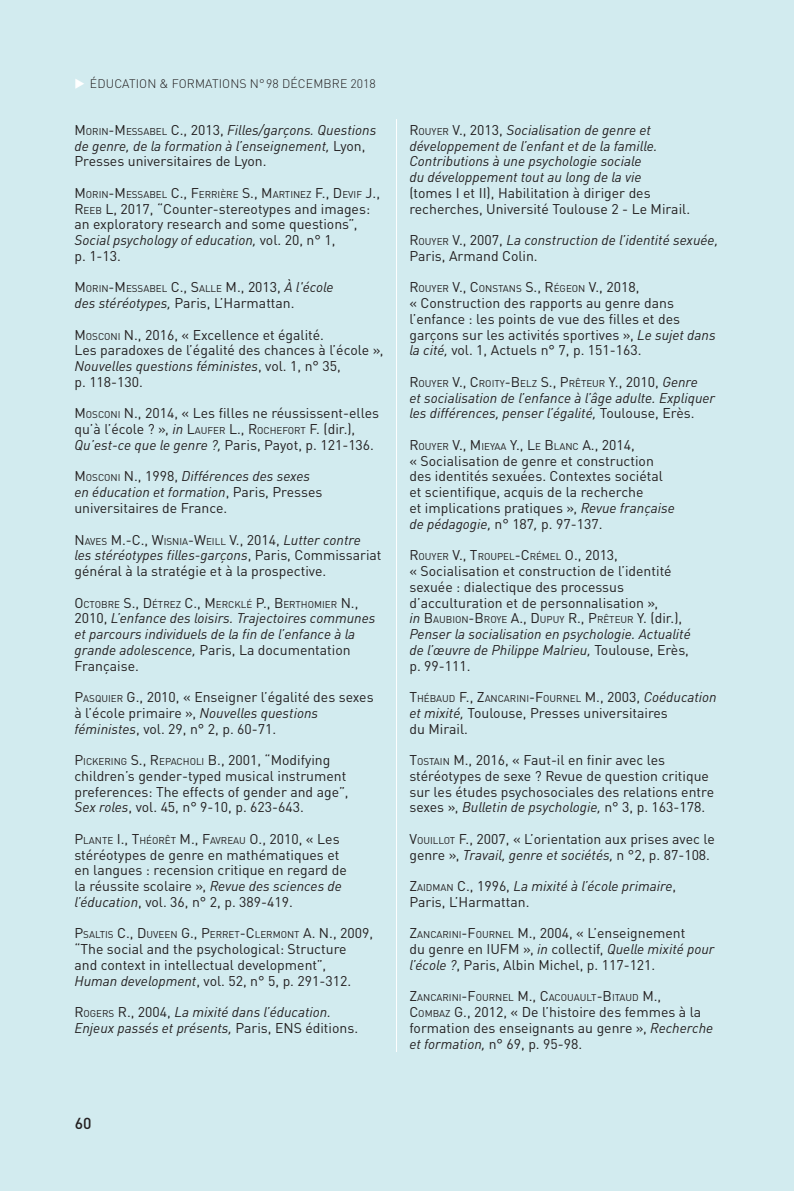
<style>
.page{position:relative;width:794px;height:1191px;background:#d2ebef}
.page>*{position:absolute;margin:0;border:0;box-sizing:border-box;transform-origin:0 0}
.t1{font:500 15.75px "DINOT";color:#231f20}
.t2{font:14px/15.8px "DINOT";color:#231f20}
.t3{font:italic 14px/15.8px "DINOT";color:#231f20}
.Titre_courant__gauch{font:300 12.25px "DINOT";letter-spacing:.01em;color:#231f20}
.t4{font:9.8px "DINOT";color:#231f20}
.s1{color:#fff}
.s2{font-style:normal}
.s3{font-style:normal;font-size:9.8px}
.s4{font-size:14px}
.s5{font-style:inherit}
.s6{font-size:9.8px}
.s7{font-style:italic}
.s8{font-style:italic;font-size:14px}
</style>
<div class="page">
<hr style="left:396px;top:119px;width:1px;height:933px;background:#fff">
<p class="Titre_courant__gauch" style="left:74px;top:76px;width:303px"><span class="s1">◆</span> ÉDUCATION &amp; FORMATIONS N°98 DÉCEMBRE 2018</p>
<p class="t3" style="left:74px;top:122px;width:303px"><span class="s2">M</span> <span class="s3">ORIN</span><span class="s2">-M</span> <span class="s3">ESSABEL</span> <span class="s2">C</span><span class="s2">., 2013,</span> Filles/garçons. Questions de genre, de la formation à l’enseignement, <span class="s2">Lyon,<br>Presses universitaires de Lyon.</span></p>
<p class="t4" style="left:74px;top:188px;width:307px"><span class="s4">M</span> ORIN<span class="s4">-M</span> ESSABEL <span class="s4">C., F</span>ERRIÈRE <span class="s4">S., M</span>ARTINEZ <span class="s4">F., D</span>EVIF <span class="s4">J.,</span></p>
<p class="t2" style="left:74px;top:200px;width:297px"><span class="s5">R</span> <span class="s6">EEB</span> <span class="s5">L</span>, 2017, “Counter-stereotypes and images: an exploratory research and some questions”, <span class="s7">Social psychology of education,</span> vol. 20, n° 1,<br>p. 1-13.</p>
<p class="t4" style="left:74px;top:283px;width:261px"><span class="s4">M</span> ORIN<span class="s4">-M</span> ESSABEL <span class="s4">C</span><span class="s4">.,</span> <span class="s4">S</span>ALLE <span class="s4">M., 2013,</span> <span class="s8">À l'école</span></p>
<p class="t2" style="left:74px;top:295px;width:222px"><span class="s7">des stéréotypes,</span> Paris, L’Harmattan.</p>
<p class="t2" style="left:74px;top:326px;width:310px"><span class="s5">M</span> <span class="s6">OSCONI</span> <span class="s5">N</span> ., 2016, « Excellence et égalité.<br>Les paradoxes de l’égalité des chances à l’école », <span class="s7">Nouvelles questions féministes</span>, vol. 1, n° 35,<br>p. 118-130.</p>
<p class="t2" style="left:74px;top:405px;width:306px"><span class="s5">M</span> <span class="s6">OSCONI</span> <span class="s5">N</span> ., 2014, « Les filles ne réussissent-elles qu’à l’école ? », <span class="s7">in</span> <span class="s5">L</span><span class="s6">AUFER</span> <span class="s5">L., R</span><span class="s6">OCH EFORT</span> <span class="s5">F</span>. (dir.),<br><span class="s7">Qu’est-ce que le genre ?,</span> Paris, Payot, p. 121-136.</p>
<p class="t2" style="left:74px;top:468px;width:249px"><span class="s5">M</span> <span class="s6">OSCONI</span> <span class="s5">N</span> ., 1998, <span class="s7">Différences des sexes en éducation et formation</span>, Paris, Presses universitaires de France.</p>
<p class="t4" style="left:74px;top:535px;width:288px"><span class="s4">N</span> AVES <span class="s4">M .-C., W</span>ISNIA<span class="s4">-W</span>EILL <span class="s4">V</span><span class="s4">., 2014,</span> <span class="s8">Lutter contre</span></p>
<p class="t2" style="left:74px;top:547px;width:309px"><span class="s7">les stéréotypes filles-garçons</span>, Paris, Commissariat général à la stratégie et à la prospective.</p>
<p class="t4" style="left:74px;top:598px;width:285px"><span class="s4">O</span>CTOBRE <span class="s4">S., D</span>ÉTREZ <span class="s4">C., M</span> ERCKLÉ <span class="s4">P., B</span> ERTHOMIER <span class="s4">N</span><span class="s4">.,</span></p>
<p class="t3" style="left:74px;top:610px;width:302px"><span class="s2">2010,</span> L’enfance des loisirs. Trajectoires communes et parcours individuels de la fin de l’enfance à la grande adolescence, <span class="s2">Paris, La documentation Française.</span></p>
<p class="t2" style="left:74px;top:689px;width:301px"><span class="s5">P</span><span class="s6">ASQUIER</span> <span class="s5">G</span>., 2010, « Enseigner l’égalité des sexes à l’école primaire », <span class="s7">Nouvelles questions féministes</span>, vol. 29, n° 2, p. 60-71.</p>
<p class="t2" style="left:74px;top:752px;width:275px"><span class="s5">P</span><span class="s6">ICKERING</span> <span class="s5">S., R</span><span class="s6">EPACHOLI</span> <span class="s5">B</span>., 2001, “Modifying children’s gender-typed musical instrument preferences: The effects of gender and age”, <span class="s7">Sex roles</span>, vol. 45, n° 9-10, p. 623-643.</p>
<p class="t4" style="left:74px;top:834px;width:267px"><span class="s4">P</span>LANTE <span class="s4">I ., T</span>H ÉORÊT <span class="s4">M ., F</span>AVREAU <span class="s4">O</span><span class="s4">., 2010, « Les</span></p>
<p class="t2" style="left:74px;top:846px;width:274px">stéréotypes de genre en mathématiques et en langues : recension critique en regard de la réussite scolaire », <span class="s7">Revue des sciences de l’éducation</span>, vol. 36, n° 2, p. 389-419.</p>
<p class="t4" style="left:74px;top:928px;width:300px"><span class="s4">P</span>SALTIS <span class="s4">C., D</span>UVEEN <span class="s4">G., P</span>ERRET<span class="s4">-C</span> LERMONT <span class="s4">A. N</span> <span class="s4">., 2009,</span></p>
<p class="t2" style="left:74px;top:941px;width:278px">“The social and the psychological: Structure and context in intellectual development”,<br><span class="s7">Human development</span>, vol. 52, n° 5, p. 291-312.</p>
<p class="t3" style="left:74px;top:1004px;width:285px"><span class="s2">R</span> <span class="s3">OGERS</span> <span class="s2">R</span> <span class="s2">., 2004,</span> La mixité dans l’éducation.<br>Enjeux passés et présents, <span class="s2">Paris, ENS éditions.</span></p>
<p class="t1" style="left:75px;top:1112px;width:18px">60</p>
<p class="t3" style="left:409px;top:122px;width:282px"><span class="s2">R</span> <span class="s3">OUYER</span> <span class="s2">V</span><span class="s2">., 2013,</span> Socialisation de genre et développement de l’enfant et de la famille.<br>Contributions à une psychologie sociale<br>du développement tout au long de la vie<br><span class="s2">(tomes I et II), Habilitation à diriger des recherches, Université Toulouse 2 - Le Mirail.</span></p>
<p class="t3" style="left:409px;top:232px;width:310px"><span class="s2">R</span> <span class="s3">OUYER</span> <span class="s2">V</span><span class="s2">., 2007,</span> La construction de l’identité sexuée,<br><span class="s2">Paris, Armand Colin.</span></p>
<p class="t4" style="left:409px;top:283px;width:231px"><span class="s4">R</span>OUYER <span class="s4">V., C</span>ONSTANS <span class="s4">S., R</span> ÉGEON <span class="s4">V</span><span class="s4">., 2018,</span></p>
<p class="t2" style="left:409px;top:295px;width:308px">« Construction des rapports au genre dans l’enfance : les points de vue des filles et des garçons sur les activités sportives », <span class="s7">Le sujet dans la cité,</span> vol. 1, Actuels n° 7, p. 151-163.</p>
<p class="t4" style="left:409px;top:377px;width:290px"><span class="s4">R</span>OUYER <span class="s4">V., C</span> ROITY<span class="s4">-B</span> ELZ <span class="s4">S., P</span>RÊTEUR <span class="s4">Y</span><span class="s4">., 2010,</span> <span class="s8">Genre</span></p>
<p class="t3" style="left:409px;top:389px;width:307px">et socialisation de l’enfance à l’âge adulte. Expliquer les différences, penser l’égalité, <span class="s2">Toulouse, Erès.</span></p>
<p class="t4" style="left:409px;top:440px;width:227px"><span class="s4">R</span>OUYER <span class="s4">V., M</span> IEYAA <span class="s4">Y., L</span>E <span class="s4">B</span> LANC <span class="s4">A</span><span class="s4">., 2014,</span></p>
<p class="t2" style="left:409px;top:452px;width:267px">« Socialisation de genre et construction des identités sexuées. Contextes sociétal et scientifique, acquis de la recherche<br>et implications pratiques », <span class="s7">Revue française de pédagogie,</span> n° 187<span class="s7">,</span> p. 97-137.</p>
<p class="t4" style="left:409px;top:550px;width:210px"><span class="s4">R</span>OUYER <span class="s4">V., T</span>ROUPEL<span class="s4">-C</span> RÉMEL <span class="s4">O., 2013,</span></p>
<p class="t2" style="left:409px;top:563px;width:264px">« Socialisation et construction de l’identité sexuée : dialectique des processus d’acculturation et de personnalisation »,</p>
<p class="t4" style="left:409px;top:613px;width:274px"><span class="s8">in</span> <span class="s4">B</span>AUBION<span class="s4">-B</span> ROYE <span class="s4">A., D</span>UPUY <span class="s4">R., P</span>RÊTEUR <span class="s4">Y. (dir.),</span></p>
<p class="t3" style="left:409px;top:626px;width:283px">Penser la socialisation en psychologie. Actualité de l’œuvre de Philippe Malrieu, <span class="s2">Toulouse, Erès, p. 99-111.</span></p>
<p class="t4" style="left:409px;top:692px;width:309px"><span class="s4">T</span>H ÉBAUD <span class="s4">F., Z</span>ANCARINI<span class="s4">-F</span>OURNEL <span class="s4">M</span> <span class="s4">., 2003,</span> <span class="s8">Coéducation</span></p>
<p class="t2" style="left:409px;top:704px;width:260px"><span class="s7">et mixité,</span> Toulouse, Presses universitaires du Mirail.</p>
<p class="t2" style="left:409px;top:752px;width:306px"><span class="s5">T</span><span class="s6">OSTAIN</span> <span class="s5">M</span> ., 2016, « Faut-il en finir avec les stéréotypes de sexe ? Revue de question critique sur les études psychosociales des relations entre sexes », <span class="s7">Bulletin de psychologie,</span> n° 3, p. 163-178.</p>
<p class="t2" style="left:409px;top:830px;width:307px"><span class="s5">V</span><span class="s6">OUILLOT</span> <span class="s5">F</span>., 2007, « L’orientation aux prises avec le genre », <span class="s7">Travail, genre et sociétés,</span> n °2, p. 87-108.</p>
<p class="t2" style="left:409px;top:878px;width:268px"><span class="s5">Z</span><span class="s6">AID MAN</span> <span class="s5">C</span>., 1996, <span class="s7">La mixité à l’école primaire</span>,<br>Paris, L’Harmattan.</p>
<p class="t2" style="left:409px;top:925px;width:307px"><span class="s5">Z</span><span class="s6">ANCARINI</span><span class="s5">-F</span><span class="s6">OURNEL</span> <span class="s5">M .,</span> 2004, « L’enseignement<br>du genre en IUFM », <span class="s7">in</span> collectif, <span class="s7">Quelle mixité pour l’école ?</span>, Paris, Albin Michel, p. 117-121.</p>
<p class="t4" style="left:409px;top:991px;width:253px"><span class="s4">Z</span>ANCARINI<span class="s4">-F</span>OURNEL <span class="s4">M., C</span>ACOUAULT<span class="s4">-B</span> ITAUD <span class="s4">M.,</span></p>
<p class="t2" style="left:409px;top:1004px;width:305px"><span class="s5">C</span><span class="s6">OMBAZ</span> <span class="s5">G</span>., 2012, « De l’histoire des femmes à la formation des enseignants au genre », <span class="s7">Recherche et formation,</span> n° 69, p. 95-98.</p>
</div>
